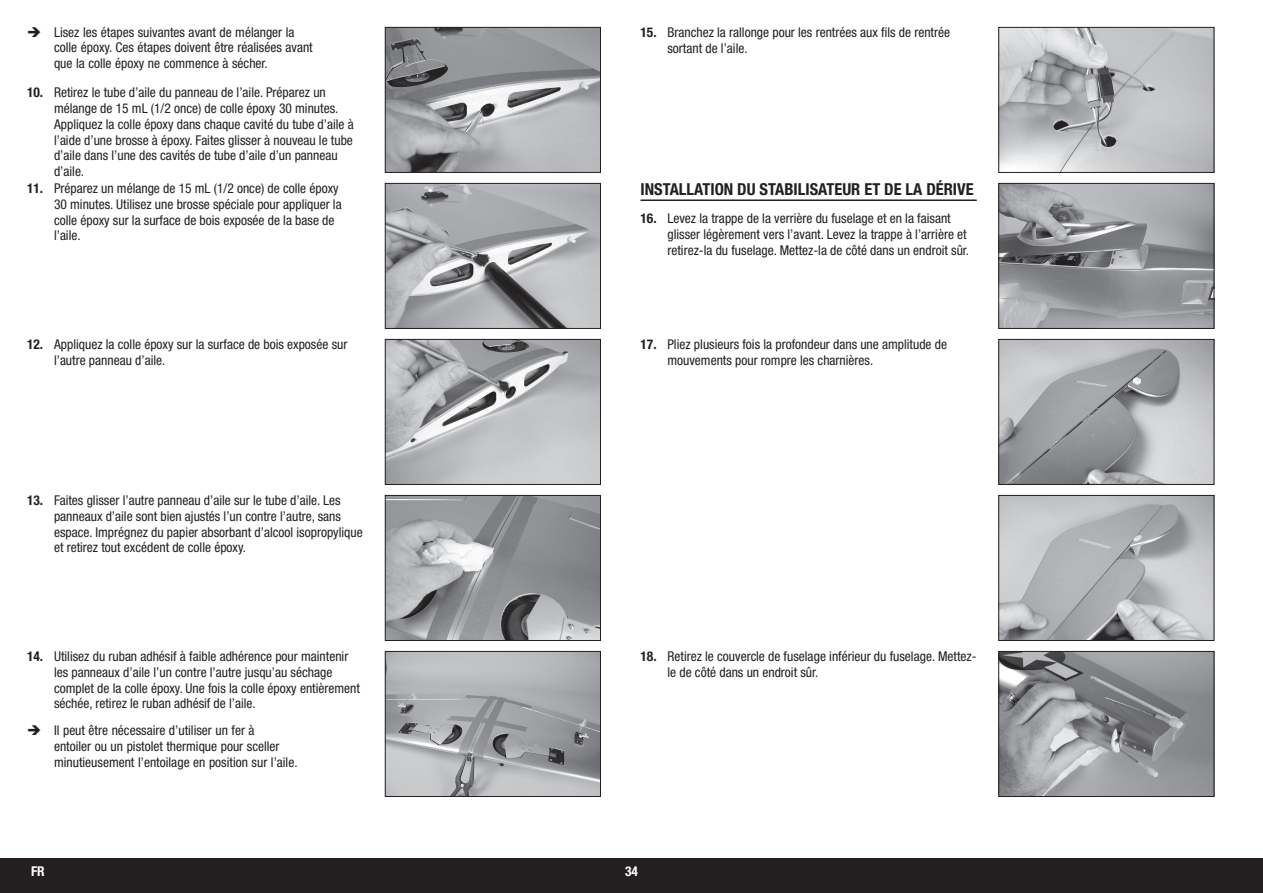
<style>
.page{position:relative;width:1263px;height:893px;background:#fff}
.page>*{position:absolute;margin:0;border:0;box-sizing:border-box;transform-origin:0 0}
.t1{font:700 condensed 16.5px "Helvetica Neue LT Std";color:#231f20}
.t2{font:condensed 13.5px/15.8px "Helvetica Neue LT Std";color:#231f20}
.t3{font:700 condensed 13.5px "Helvetica Neue LT Std";color:#fff}
.s1{font-weight:700}
</style>
<div class="page">
<div style="left:0;top:859px;width:1263px;height:34px;background:#231f20"></div>
<img style="left:387px;top:29px;width:212px;height:142px">
<div style="left:385px;top:27px;width:216px;height:146px;border:1px solid #231f20"></div>
<img style="left:387px;top:185px;width:212px;height:142px">
<div style="left:385px;top:183px;width:216px;height:146px;border:1px solid #231f20"></div>
<img style="left:387px;top:341px;width:212px;height:142px">
<div style="left:385px;top:339px;width:216px;height:146px;border:1px solid #231f20"></div>
<img style="left:387px;top:497px;width:212px;height:142px">
<div style="left:385px;top:495px;width:216px;height:146px;border:1px solid #231f20"></div>
<img style="left:387px;top:653px;width:212px;height:142px">
<div style="left:385px;top:651px;width:216px;height:146px;border:1px solid #231f20"></div>
<img style="left:1000px;top:29px;width:212px;height:142px">
<div style="left:998px;top:27px;width:216px;height:146px;border:1px solid #231f20"></div>
<img style="left:1000px;top:185px;width:212px;height:142px">
<div style="left:998px;top:183px;width:216px;height:146px;border:1px solid #231f20"></div>
<img style="left:1000px;top:341px;width:212px;height:142px">
<div style="left:998px;top:339px;width:216px;height:146px;border:1px solid #231f20"></div>
<img style="left:1000px;top:497px;width:212px;height:142px">
<div style="left:998px;top:495px;width:216px;height:146px;border:1px solid #231f20"></div>
<img style="left:1000px;top:653px;width:212px;height:142px">
<div style="left:998px;top:651px;width:216px;height:146px;border:1px solid #231f20"></div>
<hr style="left:640px;top:199px;width:337px;height:2px;background:#231f20">
<p class="t2" style="left:54px;top:24px;width:260px">Lisez les étapes suivantes avant de mélanger la colle époxy. Ces étapes doivent être réalisées avant que la colle époxy ne commence à sécher.</p>
<p class="t2" style="left:54px;top:85px;width:301px;text-indent:-27px"><span class="s1">10.</span> Retirez le tube d’aile du panneau de l’aile. Préparez un mélange de 15 mL (1/2 once) de colle époxy 30 minutes.<br>Appliquez la colle époxy dans chaque cavité du tube d’aile à l’aide d’une brosse à époxy. Faites glisser à nouveau le tube d’aile dans l’une des cavités de tube d’aile d’un panneau d’aile.</p>
<p class="t2" style="left:54px;top:180px;width:289px;text-indent:-27px"><span class="s1">11.</span> Préparez un mélange de 15 mL (1/2 once) de colle époxy 30 minutes. Utilisez une brosse spéciale pour appliquer la colle époxy sur la surface de bois exposée de la base de l’aile.</p>
<p class="t2" style="left:54px;top:336px;width:295px;text-indent:-27px"><span class="s1">12.</span> Appliquez la colle époxy sur la surface de bois exposée sur l’autre panneau d’aile.</p>
<p class="t2" style="left:54px;top:492px;width:310px;text-indent:-27px"><span class="s1">13.</span> Faites glisser l’autre panneau d’aile sur le tube d’aile. Les panneaux d’aile sont bien ajustés l’un contre l’autre, sans espace. Imprégnez du papier absorbant d’alcool isopropylique et retirez tout excédent de colle époxy.</p>
<p class="t2" style="left:54px;top:648px;width:307px;text-indent:-27px"><span class="s1">14.</span> Utilisez du ruban adhésif à faible adhérence pour maintenir les panneaux d’aile l’un contre l’autre jusqu’au séchage complet de la colle époxy. Une fois la colle époxy entièrement séchée, retirez le ruban adhésif de l’aile.</p>
<p class="t2" style="left:54px;top:722px;width:245px">Il peut être nécessaire d’utiliser un fer à<br>entoiler ou un pistolet thermique pour sceller minutieusement l’entoilage en position sur l’aile.</p>
<p class="t2" style="left:667px;top:24px;width:284px;text-indent:-27px"><span class="s1">15.</span> Branchez la rallonge pour les rentrées aux fils de rentrée sortant de l’aile.</p>
<p class="t1" style="left:640px;top:179px;width:335px">INSTALLATION DU STABILISATEUR ET DE LA DÉRIVE</p>
<p class="t2" style="left:667px;top:210px;width:303px;text-indent:-27px"><span class="s1">16.</span> Levez la trappe de la verrière du fuselage et en la faisant glisser légèrement vers l’avant. Levez la trappe à l’arrière et retirez-la du fuselage. Mettez-la de côté dans un endroit sûr.</p>
<p class="t2" style="left:667px;top:336px;width:281px;text-indent:-27px"><span class="s1">17.</span> Pliez plusieurs fois la profondeur dans une amplitude de mouvements pour rompre les charnières.</p>
<p class="t2" style="left:667px;top:648px;width:311px;text-indent:-27px"><span class="s1">18.</span> Retirez le couvercle de fuselage inférieur du fuselage. Mettez&shy;le de côté dans un endroit sûr.</p>
<p class="t3" style="left:31px;top:863px;width:15px">FR</p>
<p class="t3" style="left:625px;top:863px;width:14px">34</p>
</div>
